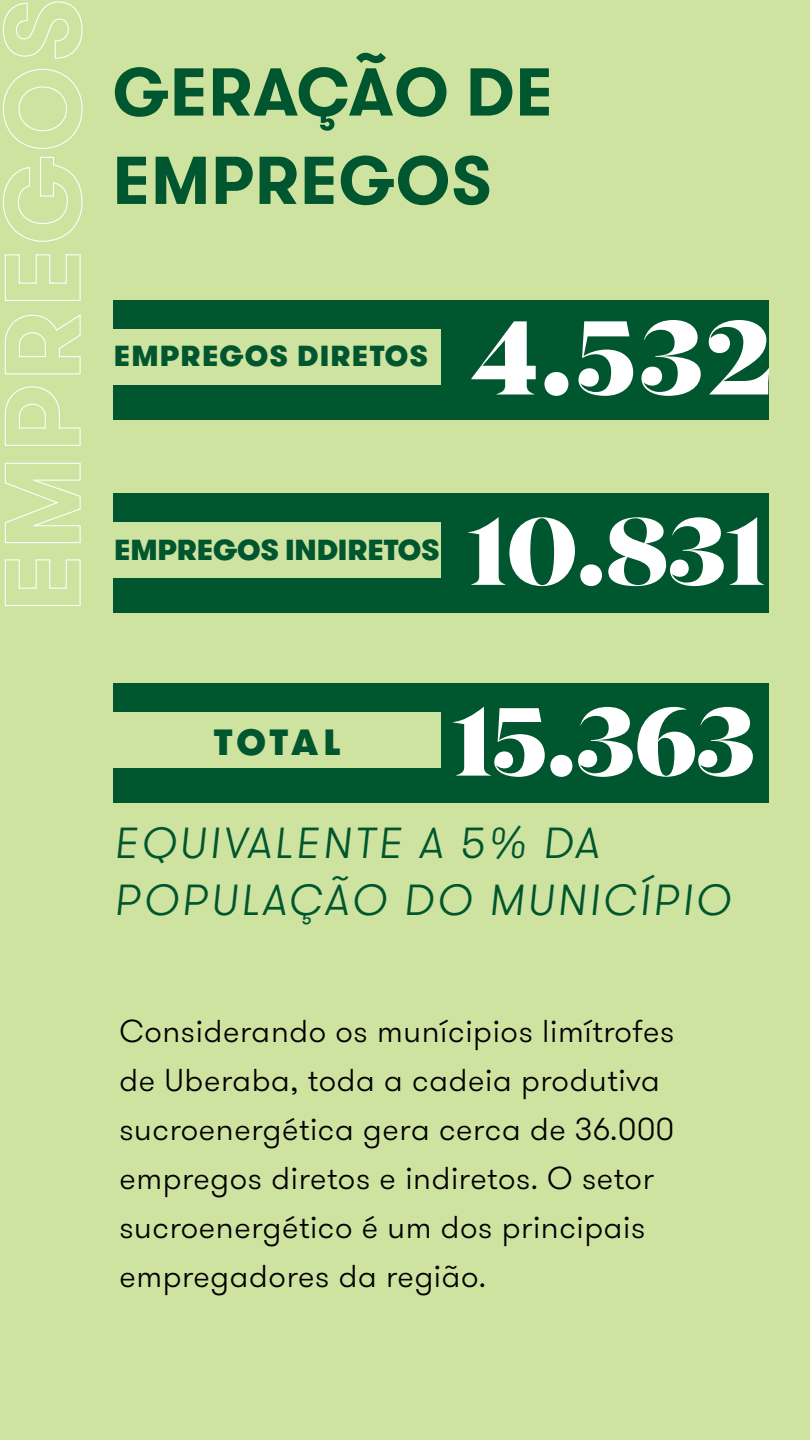
<style>
.page{position:relative;width:810px;height:1440px;background:#cfe3a0}
.page>*{position:absolute;margin:0;border:0;box-sizing:border-box;transform-origin:0 0}
.t1{font:900 97.5px "Ariata Display";color:#fff}
.t2{font:900 89.93px "Ariata Display";color:#fff}
.t3{font:900 88.43px "Ariata Display";color:#fff}
.t4{font:700 67.5px "GT Walsheim Pro";letter-spacing:.015em;color:#00562f}
.t5{font:italic 300 43.42px/57.2px "GT Walsheim Pro";letter-spacing:.075em;color:#00562f}
.t6{font:900 36.45px "GT Walsheim Pro";color:#00562f}
.t7{font:300 31.65px/49.1px "GT Walsheim Pro";letter-spacing:.02em;color:#000}
.t8{font:900 28.95px "GT Walsheim Pro";letter-spacing:-.005em;color:#00562f}
.t9{font:900 28.95px "GT Walsheim Pro";letter-spacing:.04em;color:#00562f}
</style>
<div class="page">
<div style="left:113px;top:300px;width:655px;height:119px;background:#00562f"></div>
<div style="left:93px;top:329px;width:347px;height:55px;background:#cfe3a0"></div>
<div style="left:113px;top:494px;width:655px;height:119px;background:#00562f"></div>
<div style="left:93px;top:523px;width:347px;height:55px;background:#cfe3a0"></div>
<div style="left:113px;top:683px;width:655px;height:120px;background:#00562f"></div>
<div style="left:93px;top:712px;width:347px;height:56px;background:#cfe3a0"></div>
<svg style="left:4px;top:559px;width:77px;height:48px;background:#d3e5a9"></svg>
<svg style="left:4px;top:462px;width:77px;height:82px;background:#d3e5a8"></svg>
<svg style="left:4px;top:386px;width:77px;height:60px;background:#d2e5a7"></svg>
<svg style="left:4px;top:313px;width:77px;height:62px;background:#d3e5a8"></svg>
<svg style="left:4px;top:254px;width:77px;height:47px;background:#d3e5a9"></svg>
<svg style="left:2px;top:156px;width:81px;height:86px;background:#d2e4a6"></svg>
<svg style="left:2px;top:68px;width:81px;height:82px;background:#d1e4a5"></svg>
<svg style="left:2px;top:1px;width:81px;height:58px;background:#d2e5a7"></svg>
<h3 class="t4" style="left:349px;top:48px;width:197px">ÃO DE</h3>
<h3 class="t4" style="left:113px;top:136px;width:190px">EMPREGOS</h3>
<h3 class="t4" style="left:113px;top:48px;width:102px">GERAÇ</h3>
<p class="t9" style="left:114px;top:336px;width:316px">EMPREGOS DIRETOS</p>
<h1 class="t1" style="left:473px;top:275px;width:301px">4.532</h1>
<p class="t8" style="left:114px;top:530px;width:327px">EMPREGOS IN DIRETOS</p>
<h3 class="t3" style="left:465px;top:477px;width:303px">10.831</h3>
<p class="t6" style="left:214px;top:717px;width:27px">TOTAL</p>
<h2 class="t2" style="left:450px;top:666px;width:308px">15.363</h2>
<h3 class="t5" style="left:114px;top:815px;width:618px">EQUIVALENTE A 5% DA<br>POPULAÇÃO DO MUNICÍPIO</h3>
<p class="t7" style="left:119px;top:1007px;width:556px">Considerando os munícipios limítrofes de Uberaba, toda a cadeia produtiva sucroenergética gera cerca de 36.000 empregos diretos e indiretos. O setor sucroenergético é um dos principais empregadores da região.</p>
</div>
